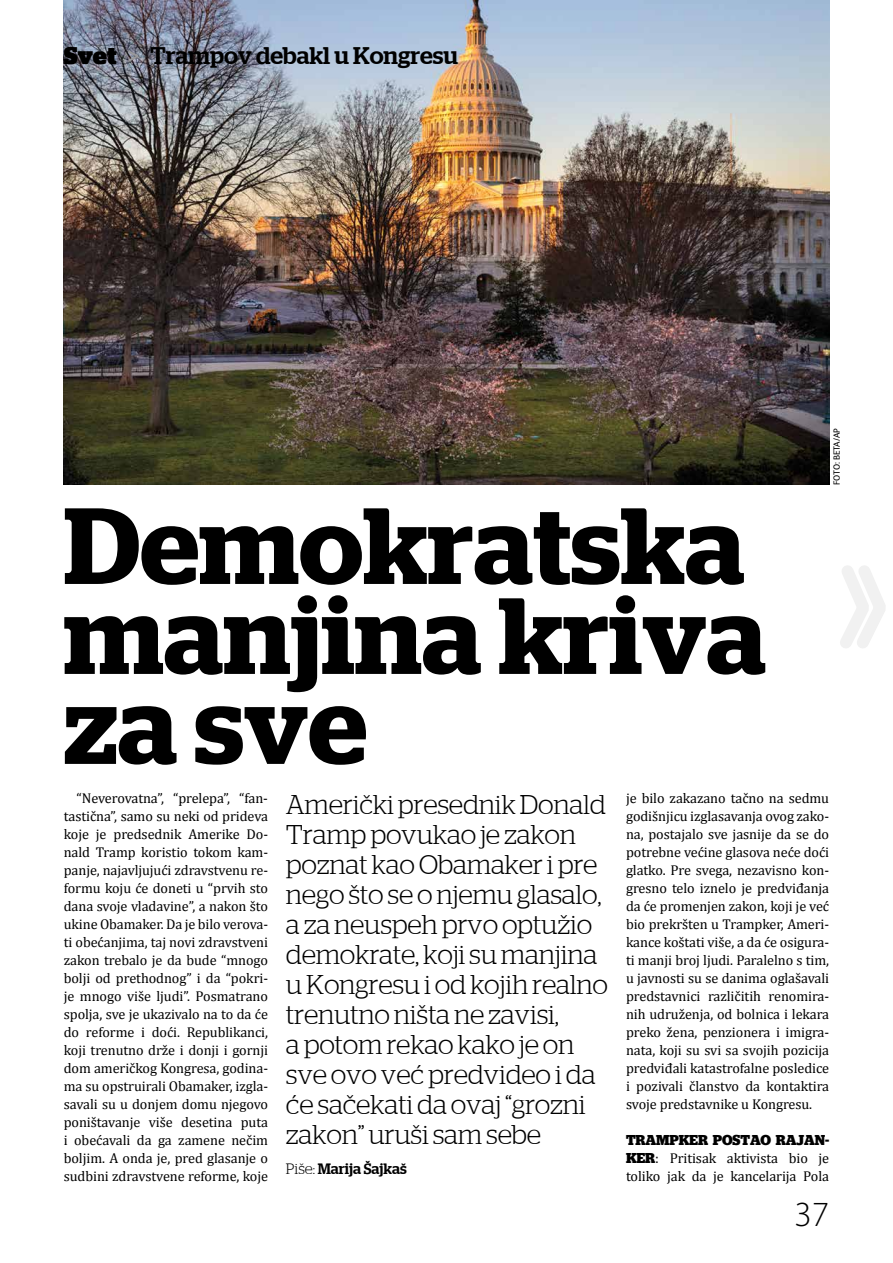
<style>
.page{position:relative;width:893px;height:1263px;background:#fff}
.page>*{position:absolute;margin:0;border:0;box-sizing:border-box;transform-origin:0 0}
.t1{font:600 108px/90px "Stag";color:#000}
.t2{font:300 35.4px "Myriad Pro";color:#000}
.t3{font:300 27px/30px "Stag";letter-spacing:-.01em;color:#000}
.t4{font:500 24px "Stag";color:#000}
.t5{font:500 15px "Stag";color:#000}
.t6{font:14.25px/18px "Cambria";letter-spacing:-.005em;color:#000;text-align:justify}
.t7{font:700 14.25px "Stag";letter-spacing:-.005em;color:#000}
.t8{font:9px "FS Albert";letter-spacing:-.03em;color:#000}
.s1{font-weight:900}
.s2{font-weight:400;color:#9a999b}
.s3{font-weight:300}
.s4{font-family:"Stag";font-weight:700}
</style>
<div class="page">
<img style="left:64px;top:0;width:765px;height:485px">
<svg style="left:840px;top:566px;width:45px;height:82px"></svg>
<h3 class="t4" style="left:64px;top:41px;width:396px"><span class="s1">Svet</span> <span class="s2">&gt;</span> Trampov debakl u Kongresu</h3>
<h1 class="t1" style="left:64px;top:500px;width:704px">Demokratska manjina kriva za sve</h1>
<p class="t8" style="left:832px;top:485px;width:58px;rotate:-90deg">Foto: beta/AP</p>
<p class="t6" style="left:64px;top:789px;width:206px;text-indent:13px">“Neverovatna”, “prelepa”, “fan&shy;tastična”, samo su neki od prideva koje je predsednik Amerike Do&shy;nald Tramp koristio tokom kam&shy;panje, najavljujući zdravstvenu re&shy;formu koju će doneti u “prvih sto dana svoje vladavine”, a nakon što ukine Obamaker. Da je bilo verova&shy;ti obećanjima, taj novi zdravstveni zakon trebalo je da bude “mnogo bolji od prethodnog” i da “pokri&shy;je mnogo više ljudi”. Posmatrano spolja, sve je ukazivalo na to da će do reforme i doći. Republikanci, koji trenutno drže i donji i gornji dom američkog Kongresa, godina&shy;ma su opstruirali Obamaker, izgla&shy;savali su u donjem domu njegovo poništavanje više desetina puta i obećavali da ga zamene nečim boljim. A onda je, pred glasanje o sudbini zdravstvene reforme, koje</p>
<p class="t3" style="left:286px;top:789px;width:324px">Američki presednik Donald<br>Tramp povukao je zakon poznat kao Obamaker i pre nego što se o njemu glasalo, a za neuspeh prvo optužio demokrate, koji su manjina u Kongresu i od kojih realno trenutno ništa ne zavisi,<br>a potom rekao kako je on sve ovo već predvideo i da će sačekati da ovaj “grozni zakon” uruši sam sebe</p>
<p class="t5" style="left:286px;top:1159px;width:122px"><span class="s3">Piše:</span> Marija Šajkaš</p>
<p class="t6" style="left:626px;top:789px;width:205px">je bilo zakazano tačno na sedmu godišnjicu izglasavanja ovog zako&shy;na, postajalo sve jasnije da se do potrebne većine glasova neće doći glatko. Pre svega, nezavisno kon&shy;gresno telo iznelo je predviđanja da će promenjen zakon, koji je već bio prekršten u Trampker, Ameri&shy;kance koštati više, a da će osigura&shy;ti manji broj ljudi. Paralelno s tim, u javnosti su se danima oglašavali predstavnici različitih renomira&shy;nih udruženja, od bolnica i lekara preko žena, penzionera i imigra&shy;nata, koji su svi sa svojih pozicija predviđali katastrofalne posledice i pozivali članstvo da kontaktira svoje predstavnike u Kongresu.</p>
<p class="t7" style="left:626px;top:1131px;width:205px">TRAMPKER POSTAO RAJAN-</p>
<p class="t6" style="left:626px;top:1149px;width:205px"><span class="s4">KER</span>: Pritisak aktivista bio je toliko jak da je kancelarija Pola</p>
<h2 class="t2" style="left:795px;top:1193px;width:36px">37</h2>
</div>
